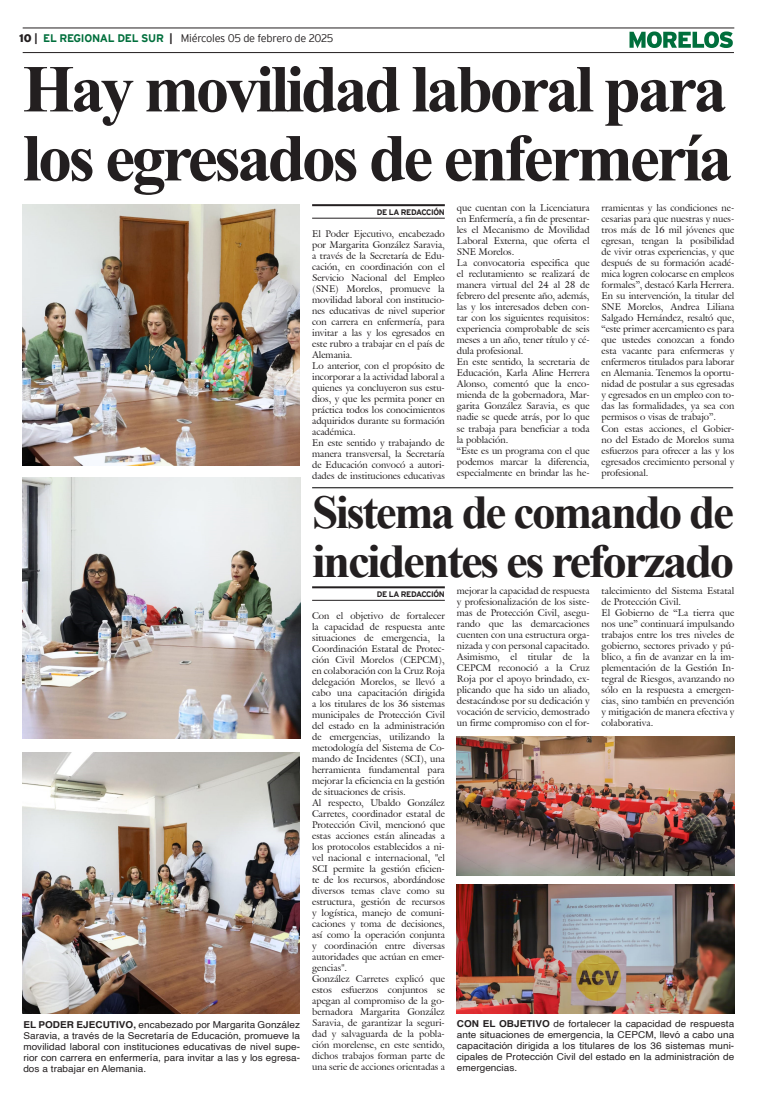
<style>
.page{position:relative;width:757px;height:1106px;background:#fff}
.page>*{position:absolute;margin:0;border:0;box-sizing:border-box;transform-origin:0 0}
.Cabeza_01{font:700 67px "Times New Roman";letter-spacing:-.05em;color:#231f20}
.Cabeza_03{font:700 47px "Times New Roman";letter-spacing:-.05em;color:#231f20;scale:1.04 1}
.Cabeza_03-2{font:700 47px "Times New Roman";letter-spacing:-.05em;color:#231f20}
.t1{font:300 11px "Interstate";letter-spacing:-.025em;color:#231f20}
.t2{font:9.5px/11px "Galliard IT Cby BT";color:#231f20;text-align:justify}
.Pie_de_foto{font:9.5px/11px "Helvetica";letter-spacing:.005em;color:#231f20;text-align:justify;scale:1.05 1}
.t3{font:700 8px "Interstate";letter-spacing:-.05em;color:#231f20}
.s1{font-weight:900}
.s2{font-weight:700}
.s3{font-weight:700;color:#006f3c}
</style>
<div class="page">
<hr style="left:23px;top:28px;width:711px;height:1px;background:#231f20">
<hr style="left:23px;top:52px;width:711px;height:1px;background:#231f20">
<svg style="left:629px;top:31px;width:104px;height:17px"></svg>
<hr style="left:312px;top:204px;width:133px;height:2px;background:#231f20">
<hr style="left:312px;top:218px;width:133px;height:1px;background:#231f20">
<hr style="left:312px;top:586px;width:133px;height:2px;background:#231f20">
<hr style="left:312px;top:600px;width:133px;height:1px;background:#231f20">
<hr style="left:312px;top:487px;width:421px;height:1px;background:#000">
<img style="left:23px;top:204px;width:276px;height:261px">
<img style="left:23px;top:477px;width:277px;height:261px">
<img style="left:23px;top:752px;width:276px;height:261px">
<img style="left:457px;top:737px;width:277px;height:138px">
<img style="left:457px;top:884px;width:277px;height:129px">
<p class="t1" style="left:19px;top:32px;width:316px"><span class="s1">10</span> <span class="s2">|</span> <span class="s3">EL REGIONAL DEL SUR</span> <span class="s2">|</span> Miércoles 05 de febrero de 2025</p>
<p class="Cabeza_01" style="left:23px;top:41px;width:705px">Hay movilidad laboral para</p>
<p class="Cabeza_01" style="left:23px;top:110px;width:711px">los egresados de enfermería</p>
<p class="t3" style="left:377px;top:207px;width:69px">DE LA REDACCIÓN</p>
<p class="t2" style="left:601px;top:202px;width:134px">rramientas y las condiciones ne&shy;cesarias para que nuestras y nues&shy;tros más de 16 mil jóvenes que egresan, tengan la posibilidad de vivir otras experiencias, y que después de su formación acadé&shy;mica logren colocarse en empleos formales”, destacó Karla Herrera.</p>
<p class="t2" style="left:601px;top:290px;width:134px">En su intervención, la titular del SNE Morelos, Andrea Liliana Salgado Hernández, resaltó que, “este primer acercamiento es para que ustedes conozcan a fondo esta vacante para enfermeras y enfermeros titulados para laborar en Alemania. Tenemos la oportu&shy;nidad de postular a sus egresadas y egresados en un empleo con to&shy;das las formalidades, ya sea con permisos o visas de trabajo”.</p>
<p class="t2" style="left:601px;top:422px;width:134px">Con estas acciones, el Gobier&shy;no del Estado de Morelos suma esfuerzos para ofrecer a las y los egresados crecimiento personal y profesional.</p>
<p class="t2" style="left:457px;top:202px;width:134px">que cuentan con la Licenciatura en Enfermería, a fin de presentar&shy;les el Mecanismo de Movilidad Laboral Externa, que oferta el SNE Morelos.</p>
<p class="t2" style="left:457px;top:257px;width:134px">La convocatoria especifica que el reclutamiento se realizará de manera virtual del 24 al 28 de febrero del presente año, además, las y los interesados deben con&shy;tar con los siguientes requisitos: experiencia comprobable de seis meses a un año, tener título y cé&shy;dula profesional.</p>
<p class="t2" style="left:457px;top:356px;width:134px">En este sentido, la secretaria de Educación, Karla Aline Herrera Alonso, comentó que la enco&shy;mienda de la gobernadora, Mar&shy;garita González Saravia, es que nadie se quede atrás, por lo que se trabaja para beneficiar a toda la población.</p>
<p class="t2" style="left:457px;top:444px;width:134px">“Este es un programa con el que podemos marcar la diferencia, especialmente en brindar las he-</p>
<p class="t2" style="left:312px;top:228px;width:134px">El Poder Ejecutivo, encabezado por Margarita González Saravia, a través de la Secretaría de Edu&shy;cación, en coordinación con el Servicio Nacional del Empleo (SNE) Morelos, promueve la movilidad laboral con institucio&shy;nes educativas de nivel superior con carrera en enfermería, para invitar a las y los egresados en este rubro a trabajar en el país de Alemania.</p>
<p class="t2" style="left:312px;top:360px;width:134px">Lo anterior, con el propósito de incorporar a la actividad laboral a quienes ya concluyeron sus estu&shy;dios, y que les permita poner en práctica todos los conocimientos adquiridos durante su formación académica.</p>
<p class="t2" style="left:312px;top:437px;width:134px">En este sentido y trabajando de manera transversal, la Secretaría de Educación convocó a autori&shy;dades de instituciones educativas</p>
<p class="Cabeza_03-2" style="left:312px;top:478px;width:423px">Sistema de comando de</p>
<p class="Cabeza_03" style="left:312px;top:527px;width:407px">incidentes es reforzado</p>
<p class="t3" style="left:377px;top:589px;width:69px">DE LA REDACCIÓN</p>
<p class="t2" style="left:457px;top:584px;width:134px">mejorar la capacidad de respuesta y profesionalización de los siste&shy;mas de Protección Civil, asegu&shy;rando que las demarcaciones cuenten con una estructura orga&shy;nizada y con personal capacitado.</p>
<p class="t2" style="left:457px;top:650px;width:134px">Asimismo, el titular de la CEPCM reconoció a la Cruz Roja por el apoyo brindado, ex&shy;plicando que ha sido un aliado, destacándose por su dedicación y vocación de servicio, demostrado un firme compromiso con el for-</p>
<p class="t2" style="left:601px;top:584px;width:134px">talecimiento del Sistema Estatal de Protección Civil.</p>
<p class="t2" style="left:601px;top:606px;width:134px">El Gobierno de “La tierra que nos une” continuará impulsando trabajos entre los tres niveles de gobierno, sectores privado y pú&shy;blico, a fin de avanzar en la im&shy;plementación de la Gestión In&shy;tegral de Riesgos, avanzando no sólo en la respuesta a emergen&shy;cias, sino también en prevención y mitigación de manera efectiva y colaborativa.</p>
<p class="t2" style="left:312px;top:610px;width:134px">Con el objetivo de fortalecer la capacidad de respuesta ante situaciones de emergencia, la Coordinación Estatal de Protec&shy;ción Civil Morelos (CEPCM), en colaboración con la Cruz Roja delegación Morelos, se llevó a cabo una capacitación dirigida a los titulares de los 36 sistemas municipales de Protección Civil del estado en la administración de emergencias, utilizando la metodología del Sistema de Co&shy;mando de Incidentes (SCI), una herramienta fundamental para mejorar la eficiencia en la gestión de situaciones de crisis.</p>
<p class="t2" style="left:312px;top:797px;width:134px">Al respecto, Ubaldo González Carretes, coordinador estatal de Protección Civil, mencionó que estas acciones están alineadas a los protocolos establecidos a ni&shy;vel nacional e internacional, "el SCI permite la gestión eficien&shy;te de los recursos, abordándose diversos temas clave como su estructura, gestión de recursos y logística, manejo de comuni&shy;caciones y toma de decisiones, así como la operación conjunta y coordinación entre diversas autoridades que actúan en emer&shy;gencias".</p>
<p class="t2" style="left:312px;top:973px;width:134px">González Carretes explicó que estos esfuerzos conjuntos se apegan al compromiso de la go&shy;bernadora Margarita González Saravia, de garantizar la seguri&shy;dad y salvaguarda de la pobla&shy;ción morelense, en este sentido, dichos trabajos forman parte de una serie de acciones orientadas a</p>
<p class="Pie_de_foto" style="left:23px;top:1019px;width:265px"><span class="s2">EL PODER EJECUTIVO,</span> encabezado por Margarita González Saravia, a través de la Secretaría de Educación, promueve la movilidad laboral con instituciones educativas de nivel supe&shy;rior con carrera en enfermería, para invitar a las y los egresa&shy;dos a trabajar en Alemania.</p>
<p class="Pie_de_foto" style="left:457px;top:1018px;width:266px"><span class="s2">CON EL OBJETIVO</span> de fortalecer la capacidad de respuesta ante situaciones de emergencia, la CEPCM, llevó a cabo una capacitación dirigida a los titulares de los 36 sistemas muni&shy;cipales de Protección Civil del estado en la administración de emergencias.</p>
</div>
